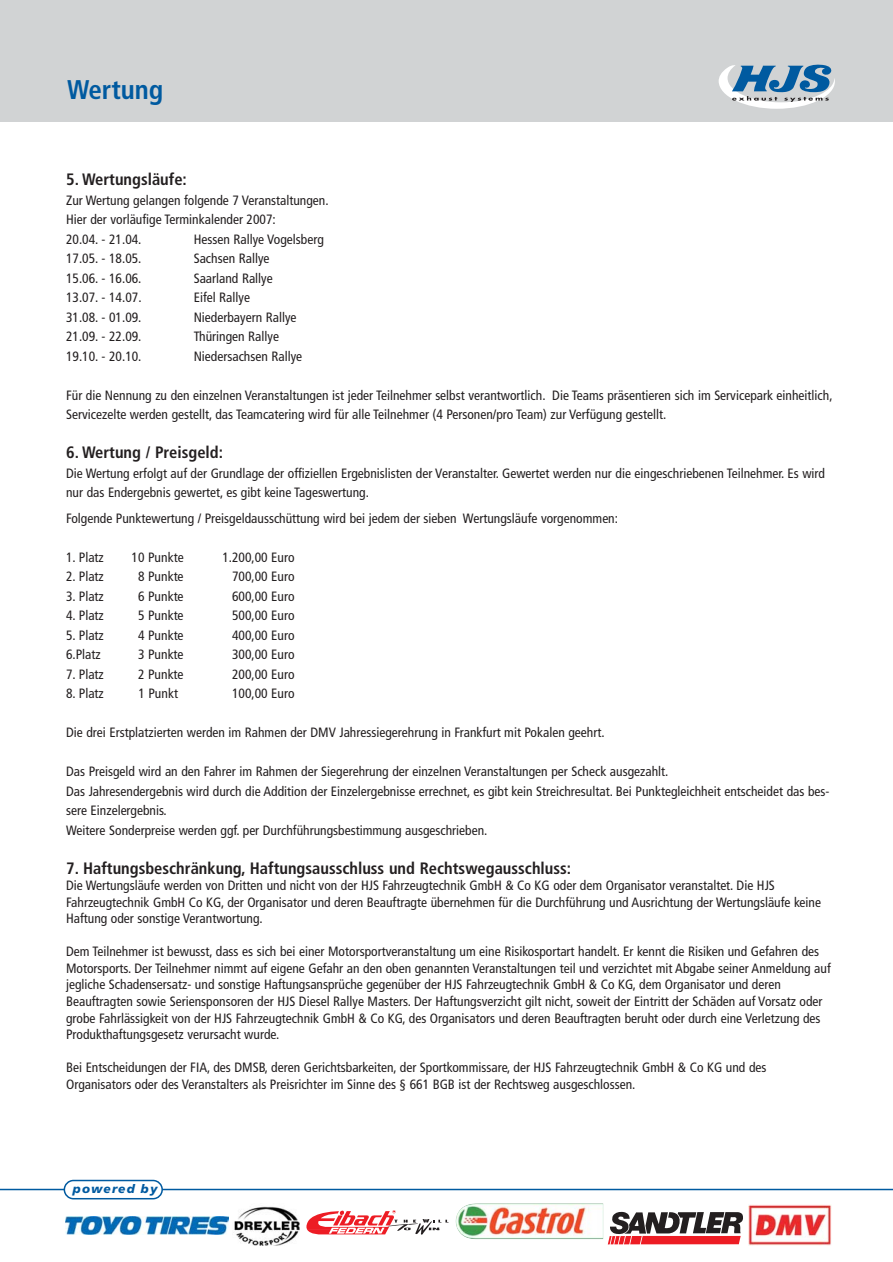
<style>
.page{position:relative;width:893px;height:1262px;background:#fff}
.page>*{position:absolute;margin:0;border:0;box-sizing:border-box;transform-origin:0 0}
.t1{font:700 condensed 27px "Frutiger";color:#005aa0}
.t2{font:700 condensed 16.5px "Frutiger";color:#231f20}
.t3{font:condensed 13.5px/16.5px "Frutiger";color:#231f20}
.t4{font:italic 900 12px "Frutiger";letter-spacing:.09em;color:#005aa0}
</style>
<div class="page">
<div style="left:0;top:0;width:892px;height:122px;background:#d1d3d4"></div>
<svg style="left:718px;top:64px;width:116px;height:45px"></svg>
<svg style="left:306px;top:1210px;width:142px;height:24px"></svg>
<img style="left:65px;top:1216px;width:164px;height:18px">
<img style="left:455px;top:1203px;width:148px;height:36px">
<svg style="left:607px;top:1244px;width:132px;height:1px"></svg>
<svg style="left:608px;top:1211px;width:135px;height:33px"></svg>
<div style="left:748px;top:1204px;width:84px;height:45px;background:linear-gradient(to right,#fff,#fff)"></div>
<img style="left:748px;top:1204px;width:84px;height:41px">
<hr style="left:0;top:1188px;width:892px;height:2px;background:#005aa0">
<svg style="left:64px;top:1179px;width:99px;height:20px"></svg>
<img style="left:234px;top:1206px;width:66px;height:39px">
<h1 class="t1" style="left:67px;top:78px;width:98px">Wertung</h1>
<p class="t2" style="left:66px;top:173px;width:122px">5. Wertungsläufe:</p>
<p class="t3" style="left:66px;top:191px;width:264px;line-height:19.5px">Zur Wertung gelangen folgende 7 Veranstaltungen.<br>Hier der vorläufige Terminkalender 2007:<br>20.04. - 21.04.</p>
<p class="t3" style="left:194px;top:232px;width:132px">Hessen Rallye Vogelsberg</p>
<p class="t3" style="left:66px;top:251px;width:77px">17.05. - 18.05.</p>
<p class="t3" style="left:194px;top:251px;width:77px">Sachsen Rallye</p>
<p class="t3" style="left:66px;top:271px;width:77px">15.06. - 16.06.</p>
<p class="t3" style="left:194px;top:271px;width:81px">Saarland Rallye</p>
<p class="t3" style="left:66px;top:290px;width:77px">13.07. - 14.07.</p>
<p class="t3" style="left:194px;top:290px;width:58px">Eifel Rallye</p>
<p class="t3" style="left:66px;top:310px;width:77px">31.08. - 01.09.</p>
<p class="t3" style="left:194px;top:310px;width:104px">Niederbayern Rallye</p>
<p class="t3" style="left:66px;top:329px;width:77px">21.09. - 22.09.</p>
<p class="t3" style="left:194px;top:329px;width:87px">Thüringen Rallye</p>
<p class="t3" style="left:66px;top:349px;width:77px">19.10. - 20.10.</p>
<p class="t3" style="left:194px;top:349px;width:110px">Niedersachsen Rallye</p>
<p class="t3" style="left:66px;top:386px;width:768px;line-height:19.5px">Für die Nennung zu den einzelnen Veranstaltungen ist jeder Teilnehmer selbst verantwortlich. Die Teams präsentieren sich im Servicepark einheitlich,<br>Servicezelte werden gestellt, das Teamcatering wird für alle Teilnehmer (4 Personen/pro Team) zur Verfügung gestellt.</p>
<p class="t2" style="left:66px;top:446px;width:158px">6. Wertung / Preisgeld:</p>
<p class="t3" style="left:66px;top:464px;width:760px;line-height:19.5px">Die Wertung erfolgt auf der Grundlage der offiziellen Ergebnislisten der Veranstalter. Gewertet werden nur die eingeschriebenen Teilnehmer. Es wird nur das Endergebnis gewertet, es gibt keine Tageswertung.</p>
<p class="t3" style="left:66px;top:511px;width:553px">Folgende Punktewertung / Preisgeldausschüttung wird bei jedem der sieben Wertungsläufe vorgenommen:</p>
<p class="t3" style="left:66px;top:550px;width:39px">1. Platz</p>
<p class="t3" style="left:132px;top:550px;width:54px">10 Punkte</p>
<p class="t3" style="left:222px;top:550px;width:74px">1.200,00 Euro</p>
<p class="t3" style="left:66px;top:569px;width:39px">2. Platz</p>
<p class="t3" style="left:138px;top:569px;width:47px">8 Punkte</p>
<p class="t3" style="left:232px;top:569px;width:64px">700,00 Euro</p>
<p class="t3" style="left:66px;top:589px;width:39px">3. Platz</p>
<p class="t3" style="left:138px;top:589px;width:47px">6 Punkte</p>
<p class="t3" style="left:232px;top:589px;width:64px">600,00 Euro</p>
<p class="t3" style="left:66px;top:608px;width:39px">4. Platz</p>
<p class="t3" style="left:138px;top:608px;width:47px">5 Punkte</p>
<p class="t3" style="left:232px;top:608px;width:64px">500,00 Euro</p>
<p class="t3" style="left:66px;top:628px;width:39px">5. Platz</p>
<p class="t3" style="left:138px;top:628px;width:47px">4 Punkte</p>
<p class="t3" style="left:232px;top:628px;width:64px">400,00 Euro</p>
<p class="t3" style="left:66px;top:647px;width:36px">6.Platz</p>
<p class="t3" style="left:138px;top:647px;width:47px">3 Punkte</p>
<p class="t3" style="left:232px;top:647px;width:64px">300,00 Euro</p>
<p class="t3" style="left:66px;top:667px;width:39px">7. Platz</p>
<p class="t3" style="left:138px;top:667px;width:47px">2 Punkte</p>
<p class="t3" style="left:232px;top:667px;width:64px">200,00 Euro</p>
<p class="t3" style="left:66px;top:686px;width:39px">8. Platz</p>
<p class="t3" style="left:138px;top:686px;width:41px">1 Punkt</p>
<p class="t3" style="left:232px;top:686px;width:64px">100,00 Euro</p>
<p class="t3" style="left:66px;top:725px;width:540px">Die drei Erstplatzierten werden im Rahmen der DMV Jahressiegerehrung in Frankfurt mit Pokalen geehrt.</p>
<p class="t3" style="left:66px;top:763px;width:764px;line-height:19.5px">Das Preisgeld wird an den Fahrer im Rahmen der Siegerehrung der einzelnen Veranstaltungen per Scheck ausgezahlt.<br>Das Jahresendergebnis wird durch die Addition der Einzelergebnisse errechnet, es gibt kein Streichresultat. Bei Punktegleichheit entscheidet das bes&shy;sere Einzelergebnis.<br>Weitere Sonderpreise werden ggf. per Durchführungsbestimmung ausgeschrieben.</p>
<p class="t2" style="left:66px;top:861px;width:506px">7. Haftungsbeschränkung, Haftungsausschluss und Rechtswegausschluss:</p>
<p class="t3" style="left:66px;top:878px;width:756px">Die Wertungsläufe werden von Dritten und nicht von der HJS Fahrzeugtechnik GmbH &amp; Co KG oder dem Organisator veranstaltet. Die HJS<br>Fahrzeugtechnik GmbH Co KG, der Organisator und deren Beauftragte übernehmen für die Durchführung und Ausrichtung der Wertungsläufe keine<br>Haftung oder sonstige Verantwortung.</p>
<p class="t3" style="left:66px;top:944px;width:766px">Dem Teilnehmer ist bewusst, dass es sich bei einer Motorsportveranstaltung um eine Risikosportart handelt. Er kennt die Risiken und Gefahren des Motorsports. Der Teilnehmer nimmt auf eigene Gefahr an den oben genannten Veranstaltungen teil und verzichtet mit Abgabe seiner Anmeldung auf jegliche Schadensersatz- und sonstige Haftungsansprüche gegenüber der HJS Fahrzeugtechnik GmbH &amp; Co KG, dem Organisator und deren Beauftragten sowie Seriensponsoren der HJS Diesel Rallye Masters. Der Haftungsverzicht gilt nicht, soweit der Eintritt der Schäden auf Vorsatz oder grobe Fahrlässigkeit von der HJS Fahrzeugtechnik GmbH &amp; Co KG, des Organisators und deren Beauftragten beruht oder durch eine Verletzung des Produkthaftungsgesetz verursacht wurde.</p>
<p class="t3" style="left:66px;top:1060px;width:701px">Bei Entscheidungen der FIA, des DMSB, deren Gerichtsbarkeiten, der Sportkommissare, der HJS Fahrzeugtechnik GmbH &amp; Co KG und des<br>Organisators oder des Veranstalters als Preisrichter im Sinne des § 661 BGB ist der Rechtsweg ausgeschlossen.</p>
<p class="t4" style="left:73px;top:1183px;width:86px">powered by</p>
</div>
